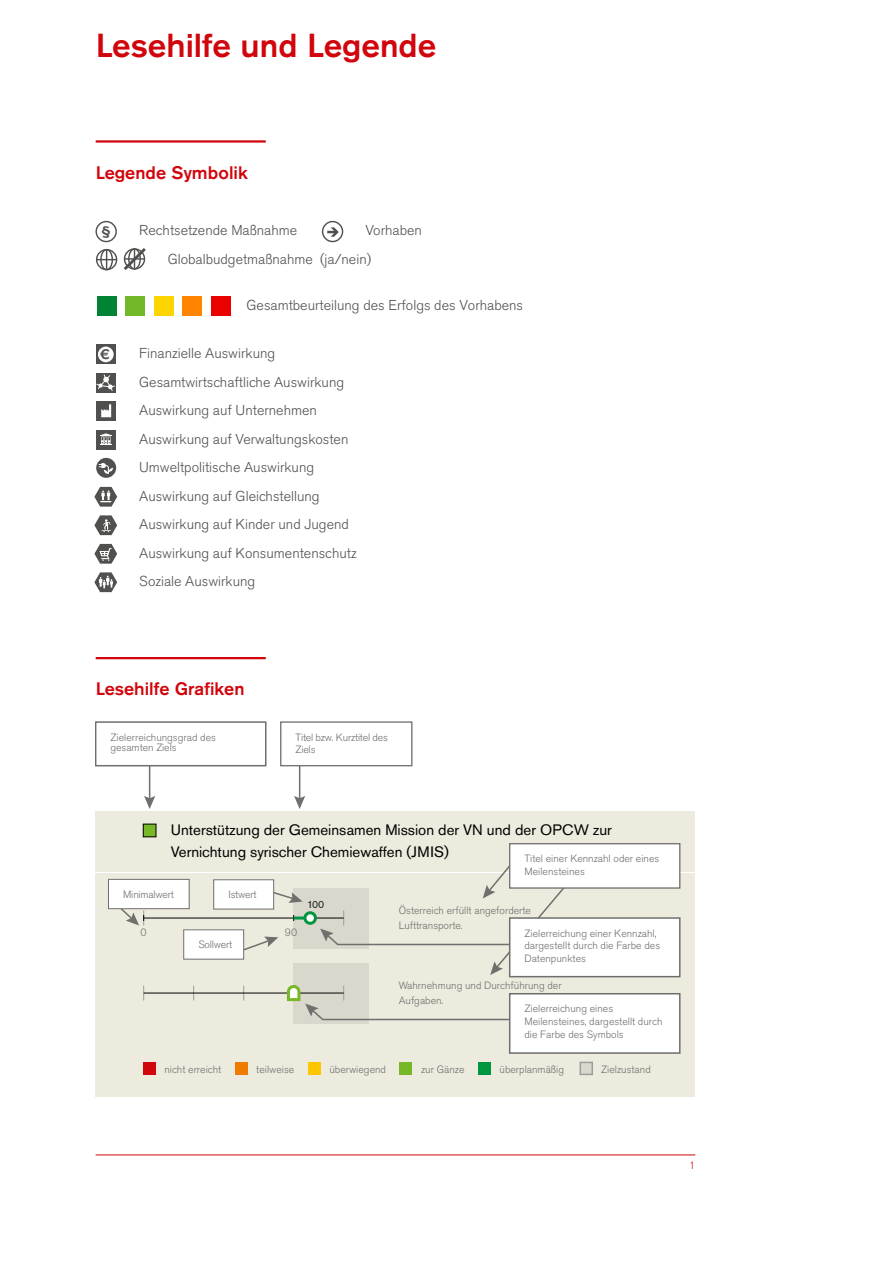
<style>
.page{position:relative;width:893px;height:1263px;background:#fff}
.page>*{position:absolute;margin:0;border:0;box-sizing:border-box;transform-origin:0 0}
.Überschrift_1_H2_N1{font:500 33px "Akzidenz Grotesk Pro";color:#d1050c}
.Überschrift_2_H3{font:500 18px "Akzidenz Grotesk Pro";color:#d1050c}
.t1{font:15px/22.5px "Akzidenz Grotesk Pro";color:#000}
.t2{font:300 14.25px/29px "Akzidenz Grotesk Pro";color:#50504f}
.t3{font:500 14.25px "Akzidenz Grotesk Pro";color:#50504f}
.t4{font:500 14.25px "Akzidenz Grotesk Pro";color:#fff}
.t5{font:300 10.5px/12.6px "Akzidenz Grotesk Pro";color:#6f6f6e}
.t6{font:300 10.5px "Akzidenz Grotesk Pro";color:#6f6f6f}
.t7{font:10.5px "Akzidenz Grotesk Pro";color:#1b1c1b}
.t8{font:300 10.5px "Akzidenz Grotesk Pro";color:#d1050c}
</style>
<div class="page">
<hr style="left:96px;top:1154px;width:599px;height:1px;background:#d1050c">
<hr style="left:96px;top:140px;width:170px;height:3px;background:#d1050c">
<hr style="left:96px;top:657px;width:170px;height:2px;background:#d1050c">
<div style="left:96px;top:1039px;width:599px;height:58px;background:#edebdd"></div>
<div style="left:143px;top:1062px;width:12px;height:12px;background:#d1050c"></div>
<div style="left:235px;top:1062px;width:12px;height:12px;background:#ef7c00"></div>
<div style="left:308px;top:1062px;width:12px;height:12px;background:#fec600"></div>
<div style="left:400px;top:1062px;width:12px;height:12px;background:#76b828"></div>
<div style="left:478px;top:1062px;width:12px;height:12px;background:#00963f"></div>
<div style="left:580px;top:1062px;width:12px;height:12px;background:#dad8cc"></div>
<div style="left:579px;top:1062px;width:14px;height:13px;border:2px solid #9c9d9d"></div>
<div style="left:96px;top:873px;width:599px;height:165px;background:#edebdd"></div>
<div style="left:96px;top:811px;width:599px;height:60px;background:#edebdd"></div>
<div style="left:143px;top:824px;width:13px;height:13px;background:#76b828"></div>
<div style="left:143px;top:824px;width:13px;height:13px;border:1px solid #000"></div>
<div style="left:294px;top:888px;width:75px;height:60px;background:#dad8cc"></div>
<hr style="left:144px;top:917px;width:200px;height:1px;background:#000">
<hr style="left:294px;top:916px;width:16px;height:3px;background:#00963f">
<div style="left:305px;top:913px;width:10px;height:10px;background:#fff;border-radius:50%"></div>
<div style="left:303px;top:911px;width:14px;height:14px;border:3px solid #00963f;border-radius:50%"></div>
<div style="left:293px;top:963px;width:75px;height:60px;background:#dad8cc"></div>
<svg style="left:193px;top:985px;width:1px;height:15px"></svg>
<svg style="left:143px;top:985px;width:1px;height:15px"></svg>
<svg style="left:243px;top:985px;width:1px;height:15px"></svg>
<hr style="left:144px;top:993px;width:200px;height:1px;background:#000">
<hr style="left:149px;top:765px;width:1px;height:35px;background:#6f6f6e">
<svg style="left:144px;top:796px;width:11px;height:13px"></svg>
<hr style="left:299px;top:765px;width:1px;height:35px;background:#6f6f6e">
<svg style="left:294px;top:796px;width:11px;height:13px"></svg>
<svg style="left:274px;top:889px;width:29px;height:14px"></svg>
<svg style="left:116px;top:909px;width:28px;height:16px"></svg>
<svg style="left:244px;top:936px;width:34px;height:17px"></svg>
<svg style="left:320px;top:866px;width:244px;height:109px"></svg>
<svg style="left:285px;top:983px;width:224px;height:38px"></svg>
<div style="left:96px;top:721px;width:170px;height:45px;border:2px solid #6f6f6e"></div>
<div style="left:510px;top:918px;width:170px;height:59px;background:#fff"></div>
<div style="left:509px;top:917px;width:171px;height:60px;border:2px solid #6f6f6e"></div>
<div style="left:510px;top:994px;width:170px;height:59px;background:#fff"></div>
<div style="left:509px;top:993px;width:172px;height:61px;border:2px solid #6f6f6e"></div>
<div style="left:510px;top:844px;width:170px;height:44px;background:#fff"></div>
<div style="left:509px;top:843px;width:171px;height:46px;border:1px solid #6f6f6e"></div>
<div style="left:280px;top:721px;width:132px;height:45px;border:1px solid #6f6f6e"></div>
<div style="left:214px;top:880px;width:60px;height:29px;background:#fff"></div>
<div style="left:213px;top:879px;width:61px;height:30px;border:1px solid #6f6f6e"></div>
<div style="left:184px;top:930px;width:60px;height:29px;background:#fff"></div>
<div style="left:183px;top:929px;width:61px;height:30px;border:1px solid #6f6f6e"></div>
<div style="left:108px;top:879px;width:81px;height:30px;background:#fff"></div>
<div style="left:108px;top:879px;width:82px;height:30px;border:1px solid #6f6f6e"></div>
<div style="left:96px;top:401px;width:20px;height:20px;background:#50504f"></div>
<div style="left:96px;top:430px;width:20px;height:20px;background:#50504f"></div>
<div style="left:96px;top:373px;width:20px;height:20px;background:#50504f"></div>
<div style="left:96px;top:344px;width:20px;height:20px;background:#50504f"></div>
<svg style="left:100px;top:433px;width:12px;height:12px"></svg>
<div style="left:98px;top:347px;width:16px;height:15px;background:#fff;border-radius:50%"></div>
<svg style="left:101px;top:404px;width:10px;height:13px"></svg>
<div style="left:96px;top:458px;width:20px;height:20px;background:#50504f;border-radius:50%"></div>
<svg style="left:99px;top:463px;width:14px;height:11px"></svg>
<svg style="left:327px;top:227px;width:12px;height:10px"></svg>
<div style="left:322px;top:221px;width:21px;height:21px;border:1px solid #50504f;border-radius:50%"></div>
<svg style="left:96px;top:374px;width:19px;height:17px"></svg>
<svg style="left:94px;top:544px;width:23px;height:20px"></svg>
<div style="left:97px;top:296px;width:19px;height:20px;background:#008335"></div>
<div style="left:125px;top:296px;width:20px;height:20px;background:#72b928"></div>
<div style="left:154px;top:296px;width:19px;height:20px;background:#ffd500"></div>
<div style="left:182px;top:296px;width:20px;height:20px;background:#ff8400"></div>
<div style="left:211px;top:296px;width:19px;height:20px;background:#eb0000"></div>
<svg style="left:94px;top:487px;width:23px;height:20px"></svg>
<svg style="left:94px;top:572px;width:23px;height:20px"></svg>
<svg style="left:94px;top:515px;width:23px;height:20px"></svg>
<div style="left:95px;top:221px;width:22px;height:21px;border:1px solid #50504f;border-radius:50%"></div>
<div style="left:96px;top:249px;width:21px;height:21px;border:1px solid #50504f;border-radius:50%"></div>
<svg style="left:97px;top:248px;width:49px;height:23px"></svg>
<h2 class="Überschrift_1_H2_N1" style="left:96px;top:24px;width:342px">Lesehilfe und Legende</h2>
<h3 class="Überschrift_2_H3" style="left:96px;top:161px;width:154px">Legende Symbolik</h3>
<h3 class="t4" style="left:101px;top:222px;width:11px">§</h3>
<h3 class="t2" style="left:139px;top:216px;width:160px">Rechtsetzende Maßnahme</h3>
<h3 class="t2" style="left:168px;top:216px;width:256px;text-indent:198px">Vorhaben<br>Globalbudgetmaßnahme (ja/nein)</h3>
<h3 class="t3" style="left:100px;top:345px;width:11px">€</h3>
<h3 class="t2" style="left:247px;top:290px;width:278px">Gesamtbeurteilung des Erfolgs des Vorhabens</h3>
<h3 class="t2" style="left:139px;top:339px;width:138px">Finanzielle Auswirkung</h3>
<h3 class="t2" style="left:139px;top:367px;width:207px">Gesamtwirtschaftliche Auswirkung</h3>
<h3 class="t2" style="left:139px;top:396px;width:179px">Auswirkung auf Unternehmen</h3>
<h3 class="t2" style="left:139px;top:424px;width:211px">Auswirkung auf Verwaltungskosten</h3>
<h3 class="t2" style="left:139px;top:452px;width:182px">Umweltpolitische Auswirkung<br>Auswirkung auf Gleichstellung</h3>
<h3 class="t2" style="left:139px;top:510px;width:219px;line-height:28.5px">Auswirkung auf Kinder und Jugend<br>Auswirkung auf Konsumentenschutz</h3>
<h3 class="t2" style="left:139px;top:567px;width:118px">Soziale Auswirkung</h3>
<h3 class="Überschrift_2_H3" style="left:96px;top:677px;width:150px">Lesehilfe Grafiken</h3>
<p class="t5" style="left:110px;top:732px;width:107px;line-height:10.5px">Zielerreichungsgrad des gesamten Ziels</p>
<p class="t5" style="left:295px;top:731px;width:94px">Titel bzw. Kurztitel des<br>Ziels</p>
<h3 class="t1" style="left:171px;top:818px;width:443px">Unterstützung der Gemeinsamen Mission der VN und der OPCW zur<br>Vernichtung syrischer Chemiewaffen (JMIS)</h3>
<p class="t5" style="left:524px;top:852px;width:136px">Titel einer Kennzahl oder eines<br>Meilensteines</p>
<p class="t5" style="left:123px;top:888px;width:52px">Minimalwert</p>
<p class="t5" style="left:228px;top:888px;width:30px">Istwert</p>
<p class="t5" style="left:141px;top:926px;width:8px">0</p>
<p class="t5" style="left:285px;top:926px;width:14px">90</p>
<p class="t5" style="left:198px;top:938px;width:35px">Sollwert</p>
<p class="t7" style="left:307px;top:897px;width:19px">100</p>
<p class="t5" style="left:399px;top:902px;width:134px;line-height:15px">Österreich erfüllt angeforderte<br>Lufttransporte.</p>
<p class="t5" style="left:524px;top:927px;width:137px">Zielerreichung einer Kennzahl, dargestellt durch die Farbe des<br>Datenpunktes</p>
<p class="t5" style="left:399px;top:977px;width:164px;line-height:15px">Wahrnehmung und Durchführung der<br>Aufgaben.</p>
<p class="t5" style="left:524px;top:1002px;width:140px">Zielerreichung eines<br>Meilensteines, dargestellt durch die Farbe des Symbols</p>
<p class="t6" style="left:165px;top:1062px;width:58px">nicht erreicht</p>
<p class="t6" style="left:256px;top:1062px;width:40px">teilweise</p>
<p class="t6" style="left:329px;top:1062px;width:58px">überwiegend</p>
<p class="t6" style="left:421px;top:1062px;width:45px">zur Gänze</p>
<p class="t6" style="left:499px;top:1062px;width:66px">überplanmäßig</p>
<p class="t6" style="left:601px;top:1062px;width:51px">Zielzustand</p>
<p class="t8" style="left:689px;top:1158px;width:8px">1</p>
</div>
